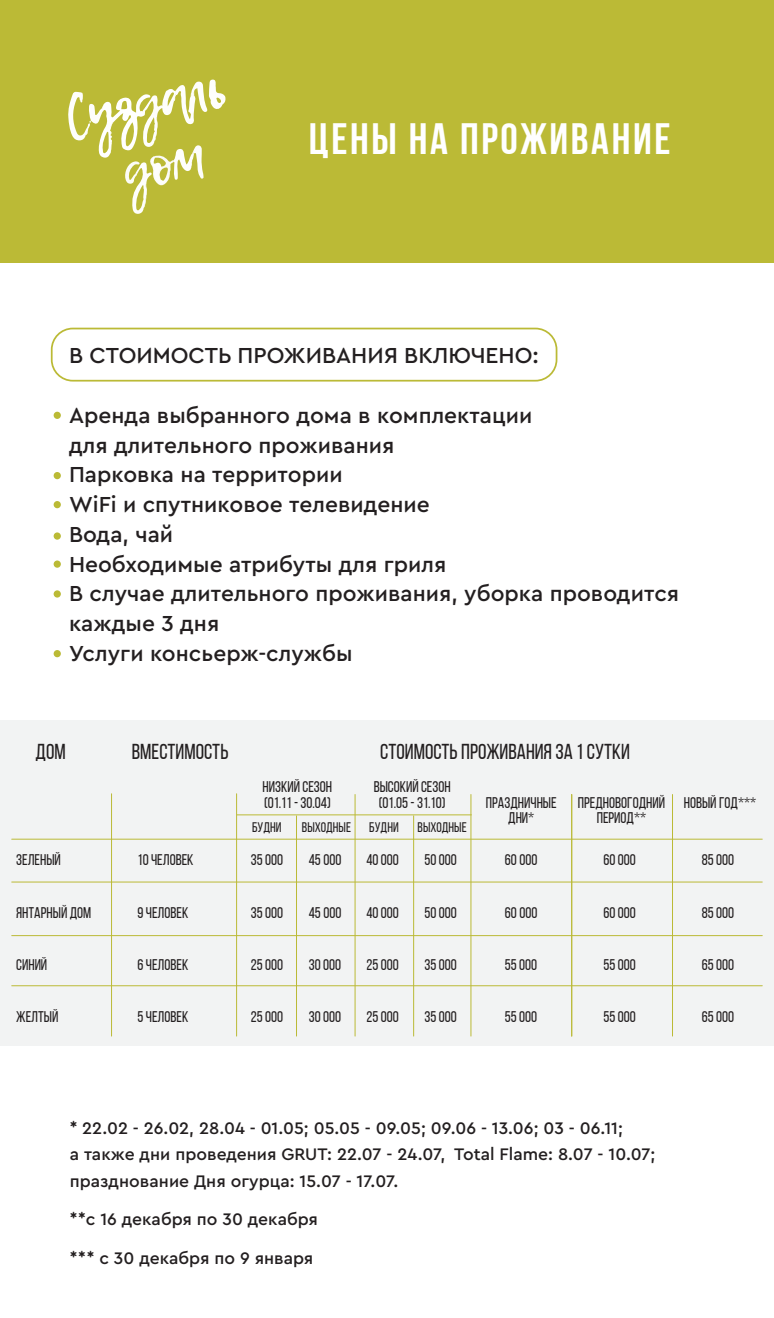
<style>
.page{position:relative;width:774px;height:1318px;background:#fff}
.page>*{position:absolute;margin:0;border:0;box-sizing:border-box;transform-origin:0 0}
.t1{font:700 43.75px "Bebas Neue";letter-spacing:.06em;color:#fff}
.t2{font:500 22.75px/29.8px "Cera Pro";color:#231f20}
.t3{font:21.53px "Bebas Neue";color:#231f20}
.t4{font:500 17.5px/26.2px "Cera Pro";color:#231f20}
.t5{font:15.4px/15.4px "Bebas Neue";color:#231f20;text-align:center}
.t6{font:13.83px "Bebas Neue";color:#231f20}
</style>
<div class="page">
<div style="left:51px;top:327px;width:506px;height:54px;border:2px solid #bbba36;border-radius:21px"></div>
<div style="left:0;top:0;width:773px;height:262px;background:#bbba36"></div>
<svg style="left:68px;top:79px;width:158px;height:135px"></svg>
<div style="left:54px;top:411px;width:7px;height:8px;background:#bbba36;border-radius:50%"></div>
<div style="left:54px;top:472px;width:7px;height:7px;background:#bbba36;border-radius:50%"></div>
<div style="left:54px;top:501px;width:7px;height:7px;background:#bbba36;border-radius:50%"></div>
<div style="left:54px;top:532px;width:7px;height:7px;background:#bbba36;border-radius:50%"></div>
<div style="left:54px;top:560px;width:7px;height:7px;background:#bbba36;border-radius:50%"></div>
<div style="left:54px;top:590px;width:7px;height:7px;background:#bbba36;border-radius:50%"></div>
<div style="left:54px;top:650px;width:7px;height:7px;background:#bbba36;border-radius:50%"></div>
<div style="left:0;top:720px;width:773px;height:325px;background:#f2f3f3"></div>
<hr style="left:111px;top:793px;width:1px;height:242px;background:#bbba36">
<hr style="left:12px;top:838px;width:750px;height:1px;background:#bbba36">
<hr style="left:12px;top:881px;width:750px;height:1px;background:#bbba36">
<hr style="left:12px;top:935px;width:750px;height:1px;background:#bbba36">
<hr style="left:12px;top:985px;width:750px;height:1px;background:#bbba36">
<hr style="left:237px;top:814px;width:234px;height:1px;background:#bbba36">
<hr style="left:236px;top:793px;width:1px;height:242px;background:#bbba36">
<hr style="left:354px;top:794px;width:1px;height:241px;background:#bbba36">
<hr style="left:296px;top:815px;width:1px;height:220px;background:#bbba36">
<hr style="left:413px;top:815px;width:1px;height:220px;background:#bbba36">
<hr style="left:470px;top:794px;width:1px;height:241px;background:#bbba36">
<hr style="left:571px;top:794px;width:1px;height:241px;background:#bbba36">
<hr style="left:672px;top:794px;width:1px;height:241px;background:#bbba36">
<h1 class="t1" style="left:309px;top:115px;width:363px">цены на проживание</h1>
<h2 class="t2" style="left:69px;top:340px;width:471px">В СТОИМОСТЬ ПРОЖИВАНИЯ ВКЛЮЧЕНО:</h2>
<p class="t2" style="left:69px;top:399px;width:611px">Аренда выбранного дома в комплектации<br>для длительного проживания<br>Парковка на территории<br>WiFi и спутниковое телевидение<br>Вода, чай<br>Необходимые атрибуты для гриля<br>В случае длительного проживания, уборка проводится каждые 3 дня<br>Услуги консьерж-службы</p>
<h3 class="t3" style="left:35px;top:740px;width:32px">Дом</h3>
<p class="t5" style="left:16px;top:851px;width:46px">Зеленый</p>
<p class="t5" style="left:16px;top:904px;width:77px">ЯНТАРНЫЙ ДОМ</p>
<p class="t5" style="left:16px;top:956px;width:33px">Синий</p>
<p class="t5" style="left:16px;top:1008px;width:44px">Желтый</p>
<h3 class="t3" style="left:132px;top:740px;width:98px">Вместимость</h3>
<h3 class="t3" style="left:380px;top:740px;width:251px">Стоимость проживания за 1 сутки</h3>
<p class="t5" style="left:262px;top:778px;width:71px;text-align:left">Низкий сезон (01.11 - 30.04)</p>
<p class="t6" style="left:252px;top:819px;width:31px">будни</p>
<p class="t6" style="left:302px;top:819px;width:51px">выходные</p>
<p class="t6" style="left:369px;top:819px;width:31px">будни</p>
<p class="t6" style="left:417px;top:819px;width:51px">выходные</p>
<p class="t5" style="left:373px;top:778px;width:79px">Высокий сезон (01.05 - 31.10)</p>
<p class="t5" style="left:485px;top:794px;width:72px">Праздничные дни*</p>
<p class="t5" style="left:577px;top:794px;width:89px">ПРЕДНОВОГОДНИЙ<br>ПЕРИОД**</p>
<p class="t5" style="left:683px;top:794px;width:74px">Новый год***</p>
<p class="t5" style="left:137px;top:851px;width:58px">10 человек</p>
<p class="t5" style="left:251px;top:851px;width:34px">35 000</p>
<p class="t5" style="left:309px;top:851px;width:34px">45 000</p>
<p class="t5" style="left:366px;top:851px;width:34px">40 000</p>
<p class="t5" style="left:424px;top:851px;width:34px">50 000</p>
<p class="t5" style="left:505px;top:851px;width:34px">60 000</p>
<p class="t5" style="left:603px;top:851px;width:34px">60 000</p>
<p class="t5" style="left:701px;top:851px;width:34px">85 000</p>
<p class="t5" style="left:137px;top:904px;width:52px">9 человек</p>
<p class="t5" style="left:251px;top:904px;width:34px">35 000</p>
<p class="t5" style="left:309px;top:904px;width:34px">45 000</p>
<p class="t5" style="left:366px;top:904px;width:34px">40 000</p>
<p class="t5" style="left:424px;top:904px;width:34px">50 000</p>
<p class="t5" style="left:505px;top:904px;width:34px">60 000</p>
<p class="t5" style="left:603px;top:904px;width:34px">60 000</p>
<p class="t5" style="left:701px;top:904px;width:34px">85 000</p>
<p class="t5" style="left:137px;top:956px;width:52px">6 человек</p>
<p class="t5" style="left:251px;top:956px;width:34px">25 000</p>
<p class="t5" style="left:309px;top:956px;width:34px">30 000</p>
<p class="t5" style="left:366px;top:956px;width:34px">25 000</p>
<p class="t5" style="left:424px;top:956px;width:34px">35 000</p>
<p class="t5" style="left:505px;top:956px;width:34px">55 000</p>
<p class="t5" style="left:603px;top:956px;width:34px">55 000</p>
<p class="t5" style="left:701px;top:956px;width:34px">65 000</p>
<p class="t5" style="left:137px;top:1008px;width:52px">5 человек</p>
<p class="t5" style="left:251px;top:1008px;width:34px">25 000</p>
<p class="t5" style="left:309px;top:1008px;width:34px">30 000</p>
<p class="t5" style="left:366px;top:1008px;width:34px">25 000</p>
<p class="t5" style="left:424px;top:1008px;width:34px">35 000</p>
<p class="t5" style="left:505px;top:1008px;width:34px">55 000</p>
<p class="t5" style="left:603px;top:1008px;width:34px">55 000</p>
<p class="t5" style="left:701px;top:1008px;width:34px">65 000</p>
<p class="t4" style="left:70px;top:1114px;width:587px">* 22.02 - 26.02, 28.04 - 01.05; 05.05 - 09.05; 09.06 - 13.06; 03 - 06.11;<br>а также дни проведения GRUT: 22.07 - 24.07, Total Flame: 8.07 - 10.07; празднование Дня огурца: 15.07 - 17.07.</p>
<p class="t4" style="left:70px;top:1205px;width:250px">**с 16 декабря по 30 декабря</p>
<p class="t4" style="left:70px;top:1243px;width:245px">*** с 30 декабря по 9 января</p>
</div>
